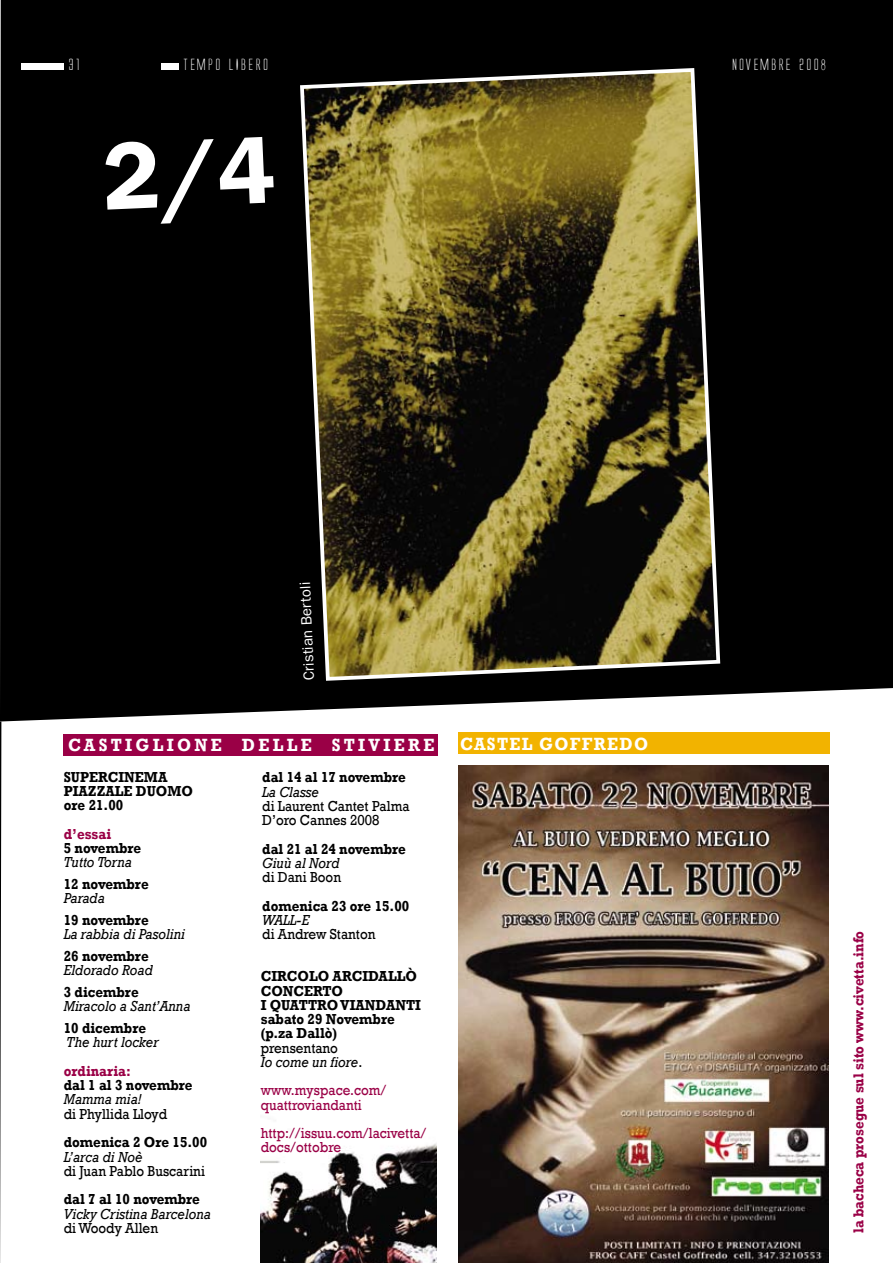
<style>
.page{position:relative;width:893px;height:1263px;background:#fff}
.page>*{position:absolute;margin:0;border:0;box-sizing:border-box;transform-origin:0 0}
.t1{font:700 18.15px "Rockwell";letter-spacing:.2em;color:#fff;scale:.91 1}
.t2{font:700 18.15px "Rockwell";letter-spacing:.08em;color:#fff;scale:.91 1}
.t3{font:15px "Alien League";letter-spacing:.03em;color:#fff}
.t4{font:15px "Franklin Gothic";color:#fff}
.t5{font:700 14.85px/14.2px "Rockwell";color:#000;scale:.91 1}
.t6{font:italic 14.85px/14.2px "Rockwell";color:#000;scale:.91 1}
.t7{font:14.85px/14.2px "Rockwell";color:#000;scale:.91 1}
.t8{font:14.85px/14.2px "Rockwell";color:#9a0046;scale:.91 1}
.t9{font:700 14.85px "Rockwell";color:#9a0046;scale:.91 1}
.s1{font-style:normal}
</style>
<div class="page">
<svg style="left:0;top:721px;width:1px;height:542px"></svg>
<img style="left:458px;top:765px;width:371px;height:498px">
<div style="left:0;top:0;width:893px;height:721px;background:#000"></div>
<div style="left:64px;top:734px;width:374px;height:21px;background:#9a0046"></div>
<svg style="left:298px;top:66px;width:424px;height:617px"></svg>
<div style="left:21px;top:64px;width:43px;height:6px;background:#fff"></div>
<div style="left:162px;top:64px;width:17px;height:6px;background:#fff"></div>
<div style="left:458px;top:733px;width:371px;height:21px;background:#f2b300"></div>
<img style="left:261px;top:1143px;width:175px;height:120px">
<div style="left:105px;top:137px;width:169px;height:87px;background:#000"></div>
<p class="t3" style="left:68px;top:58px;width:15px">31</p>
<p class="t3" style="left:183px;top:58px;width:88px">TEMPO LIBERO</p>
<p class="t3" style="left:732px;top:58px;width:99px">NOVEMBRE 2008</p>
<p class="t4" style="left:301px;top:680px;width:100px;rotate:-93deg">Cristian Bertoli</p>
<p class="t1" style="left:68px;top:734px;width:404px">CASTIGLIONE DELLE STIVIERE</p>
<p class="t5" style="left:64px;top:770px;width:144px">SUPERCINEMA<br>PIAZZALE DUOMO ore 21.00</p>
<p class="t9" style="left:64px;top:825px;width:54px">d’essai</p>
<p class="t5" style="left:64px;top:841px;width:87px">5 novembre</p>
<p class="t6" style="left:64px;top:855px;width:77px">Tutto Torna</p>
<p class="t5" style="left:64px;top:877px;width:95px">12 novembre</p>
<p class="t6" style="left:64px;top:891px;width:47px">Parada</p>
<p class="t5" style="left:64px;top:913px;width:95px">19 novembre</p>
<p class="t6" style="left:64px;top:927px;width:135px">La rabbia di Pasolini</p>
<p class="t5" style="left:64px;top:949px;width:95px">26 novembre</p>
<p class="t6" style="left:64px;top:963px;width:99px">Eldorado Road</p>
<p class="t5" style="left:64px;top:985px;width:84px">3 dicembre</p>
<p class="t6" style="left:64px;top:999px;width:141px">Miracolo a Sant’Anna</p>
<p class="t5" style="left:64px;top:1021px;width:92px">10 dicembre</p>
<p class="t6" style="left:67px;top:1035px;width:103px">The hurt locker</p>
<p class="t9" style="left:64px;top:1062px;width:75px">ordinaria:</p>
<p class="t5" style="left:64px;top:1078px;width:143px">dal 1 al 3 novembre</p>
<p class="t6" style="left:64px;top:1092px;width:87px">Mamma mia!</p>
<p class="t7" style="left:64px;top:1107px;width:115px">di Phyllida Lloyd</p>
<p class="t5" style="left:64px;top:1135px;width:159px">domenica 2 Ore 15.00</p>
<p class="t6" style="left:64px;top:1149px;width:88px">L’arca di Noè</p>
<p class="t7" style="left:64px;top:1164px;width:157px">di Juan Pablo Buscarini</p>
<p class="t5" style="left:64px;top:1192px;width:151px">dal 7 al 10 novembre</p>
<p class="t6" style="left:64px;top:1207px;width:163px">Vicky Cristina Barcelona</p>
<p class="t7" style="left:64px;top:1221px;width:105px">di Woody Allen</p>
<p class="t5" style="left:262px;top:770px;width:159px">dal 14 al 17 novembre</p>
<p class="t6" style="left:262px;top:785px;width:64px">La Classe</p>
<p class="t7" style="left:262px;top:799px;width:163px">di Laurent Cantet Palma<br>D’oro Cannes 2008</p>
<p class="t5" style="left:262px;top:841px;width:159px">dal 21 al 24 novembre</p>
<p class="t6" style="left:262px;top:856px;width:86px">Giuù al Nord</p>
<p class="t7" style="left:262px;top:870px;width:88px">di Dani Boon</p>
<p class="t5" style="left:262px;top:898px;width:163px">domenica 23 ore 15.00</p>
<p class="t6" style="left:262px;top:913px;width:53px">WALL-E</p>
<p class="t7" style="left:262px;top:927px;width:126px">di Andrew Stanton</p>
<p class="t5" style="left:261px;top:969px;width:12px">circolo</p>
<p class="t5" style="left:333px;top:969px;width:94px">ArciDallò</p>
<p class="t5" style="left:261px;top:983px;width:34px">Concerto<br>I Quattro</p>
<p class="t5" style="left:261px;top:998px;width:149px;text-indent:79px">Viandanti sabato 29 Novembre (p.za Dallò)</p>
<p class="t6" style="left:261px;top:1041px;width:113px"><span class="s1">prensentano<br></span>Io come un fiore<span class="s1">.</span></p>
<p class="t8" style="left:261px;top:1083px;width:140px">www.myspace.com/ quattroviandanti</p>
<p class="t8" style="left:261px;top:1126px;width:184px">http://issuu.com/lacivetta/ docs/ottobre</p>
<p class="t2" style="left:460px;top:732px;width:208px">CASTEL GOFFREDO</p>
<p class="t9" style="left:849px;top:1233px;width:334px;rotate:-90deg">la bacheca prosegue sul sito www.civetta.info</p>
</div>
